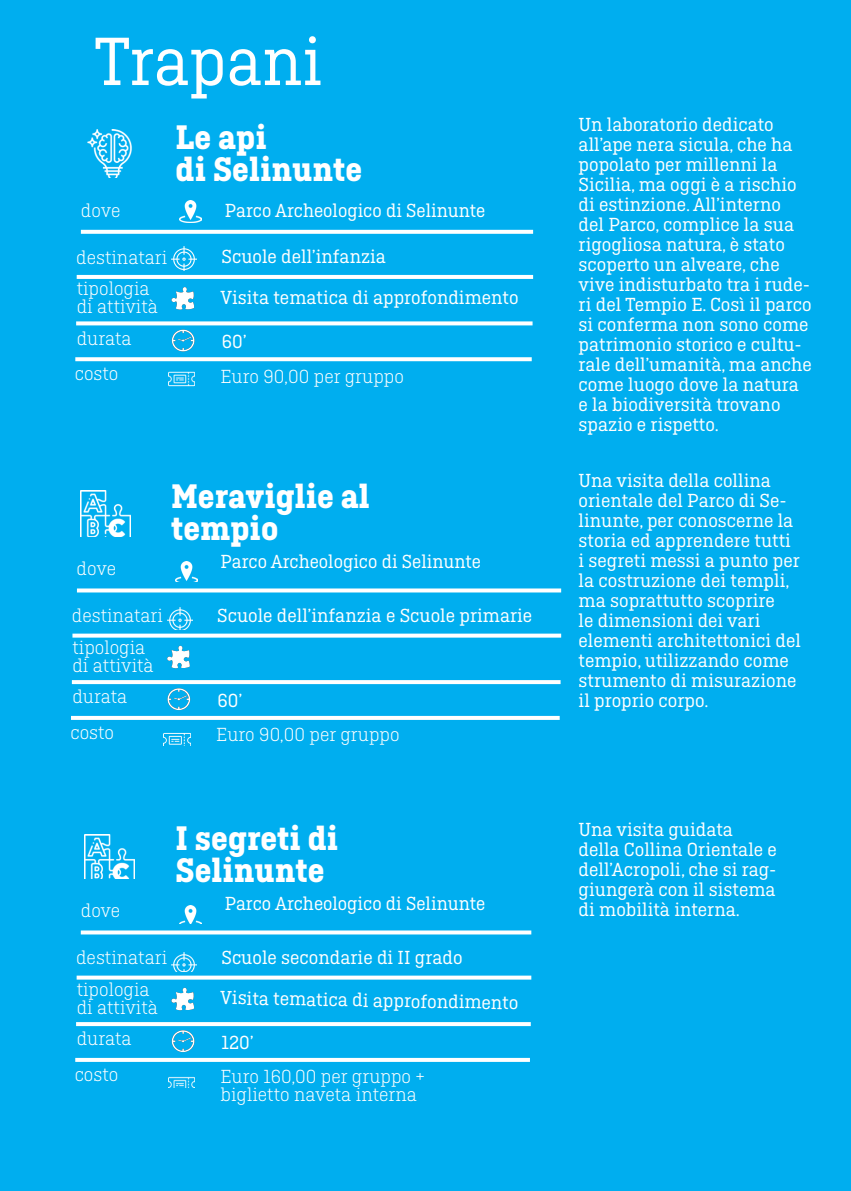
<style>
.page{position:relative;width:851px;height:1191px;background:#fff}
.page>*{position:absolute;margin:0;border:0;box-sizing:border-box;transform-origin:0 0}
.t1{font:72px "Ciutadella Slab";color:#fff}
.t2{font:700 36px/32px "Ciutadella Slab";color:#fff}
.t3{font:20px/20px "Ciutadella Slab";color:#fff}
.t4{font:300 20px/18px "Ciutadella Slab";color:#fff}
</style>
<div class="page">
<div style="left:0;top:0;width:850px;height:1191px;background:#00aeef"></div>
<svg style="left:77px;top:275px;width:456px;height:4px;background:#fbfdfe"></svg>
<svg style="left:72px;top:633px;width:489px;height:4px;background:#d7f2fc"></svg>
<svg style="left:76px;top:321px;width:456px;height:4px;background:#e4f6fd"></svg>
<svg style="left:72px;top:680px;width:488px;height:4px;background:#f8fcfe"></svg>
<svg style="left:75px;top:357px;width:456px;height:4px;background:#f0fafd"></svg>
<svg style="left:71px;top:716px;width:488px;height:4px;background:#f9fdfe"></svg>
<img style="left:172px;top:247px;width:24px;height:23px">
<img style="left:167px;top:608px;width:25px;height:21px">
<img style="left:171px;top:287px;width:23px;height:23px">
<img style="left:167px;top:646px;width:23px;height:23px">
<svg style="left:172px;top:330px;width:22px;height:21px"></svg>
<svg style="left:167px;top:688px;width:23px;height:22px"></svg>
<img style="left:168px;top:371px;width:27px;height:16px">
<img style="left:164px;top:732px;width:27px;height:13px">
<svg style="left:81px;top:230px;width:452px;height:4px;background:#f3fbfe"></svg>
<svg style="left:77px;top:588px;width:484px;height:4px;background:#dff5fd"></svg>
<img style="left:87px;top:129px;width:45px;height:48px">
<img style="left:80px;top:490px;width:50px;height:46px">
<img style="left:180px;top:200px;width:22px;height:22px">
<img style="left:175px;top:561px;width:23px;height:21px">
<svg style="left:77px;top:975px;width:454px;height:4px;background:#d7f2fc"></svg>
<svg style="left:76px;top:1022px;width:454px;height:4px;background:#f8fcfe"></svg>
<svg style="left:75px;top:1058px;width:455px;height:4px;background:#f9fdfe"></svg>
<img style="left:172px;top:952px;width:24px;height:19px">
<img style="left:171px;top:987px;width:23px;height:24px">
<svg style="left:172px;top:1030px;width:22px;height:22px"></svg>
<img style="left:168px;top:1076px;width:27px;height:11px">
<svg style="left:81px;top:930px;width:450px;height:4px;background:#e0f5fd"></svg>
<img style="left:85px;top:834px;width:50px;height:44px">
<img style="left:180px;top:905px;width:22px;height:19px">
<h1 class="t1" style="left:93px;top:22px;width:230px">Trapani</h1>
<p class="t4" style="left:81px;top:201px;width:41px">dove</p>
<h2 class="t2" style="left:175px;top:121px;width:188px">Le api<br>di Selinunte</h2>
<p class="t3" style="left:225px;top:200px;width:262px">Parco Archeologico di Selinunte</p>
<p class="t4" style="left:76px;top:248px;width:93px">destinatari</p>
<p class="t4" style="left:77px;top:280px;width:83px">tipologia di attività</p>
<p class="t4" style="left:77px;top:329px;width:56px">durata</p>
<p class="t4" style="left:75px;top:365px;width:45px">costo</p>
<p class="t3" style="left:221px;top:246px;width:166px">Scuole dell’infanzia</p>
<p class="t3" style="left:220px;top:288px;width:299px">Visita tematica di approfondimento</p>
<p class="t3" style="left:222px;top:332px;width:26px">60’</p>
<p class="t4" style="left:220px;top:367px;width:185px">Euro 90,00 per gruppo</p>
<p class="t4" style="left:76px;top:560px;width:41px">dove</p>
<h2 class="t2" style="left:171px;top:480px;width:200px">Meraviglie al tempio</h2>
<p class="t3" style="left:220px;top:552px;width:262px">Parco Archeologico di Selinunte</p>
<p class="t4" style="left:72px;top:607px;width:93px">destinatari</p>
<p class="t3" style="left:217px;top:605px;width:316px">Scuole dell’infanzia e Scuole primarie</p>
<p class="t4" style="left:72px;top:638px;width:83px">tipologia di attività</p>
<p class="t4" style="left:72px;top:688px;width:56px">durata</p>
<p class="t3" style="left:217px;top:690px;width:26px">60’</p>
<p class="t4" style="left:70px;top:723px;width:45px">costo</p>
<p class="t4" style="left:216px;top:725px;width:185px">Euro 90,00 per gruppo</p>
<p class="t4" style="left:81px;top:901px;width:41px">dove</p>
<h2 class="t2" style="left:175px;top:822px;width:164px">I segreti di<br>Selinunte</h2>
<p class="t3" style="left:225px;top:894px;width:262px">Parco Archeologico di Selinunte</p>
<p class="t4" style="left:76px;top:949px;width:93px">destinatari</p>
<p class="t3" style="left:221px;top:947px;width:242px">Scuole secondarie di II grado</p>
<p class="t3" style="left:220px;top:987px;width:299px;rotate:1deg">Visita tematica di approfondimento</p>
<p class="t3" style="left:221px;top:1032px;width:34px">120’</p>
<p class="t4" style="left:77px;top:980px;width:83px">tipologia di attività</p>
<p class="t4" style="left:77px;top:1029px;width:56px">durata</p>
<p class="t4" style="left:75px;top:1065px;width:45px">costo</p>
<p class="t4" style="left:220px;top:1067px;width:206px">Euro 160,00 per gruppo + biglietto naveta interna</p>
<p class="t3" style="left:578px;top:114px;width:235px">Un laboratorio dedicato all’ape nera sicula, che ha popolato per millenni la<br>Sicilia, ma oggi è a rischio di estinzione. All’interno<br>del Parco, complice la sua rigogliosa natura, è stato scoperto un alveare, che vive indisturbato tra i rude&shy;ri del Tempio E. Così il parco si conferma non sono come patrimonio storico e cultu&shy;rale dell’umanità, ma anche come luogo dove la natura e la biodiversità trovano spazio e rispetto.</p>
<p class="t3" style="left:578px;top:470px;width:224px">Una visita della collina orientale del Parco di Se&shy;linunte, per conoscerne la storia ed apprendere tutti i segreti messi a punto per la costruzione dei templi, ma soprattutto scoprire<br>le dimensioni dei vari elementi architettonici del tempio, utilizzando come strumento di misurazione il proprio corpo.</p>
<p class="t3" style="left:578px;top:819px;width:200px">Una visita guidata della Collina Orientale e dell’Acropoli, che si rag&shy;giungerà con il sistema di mobilità interna.</p>
</div>
